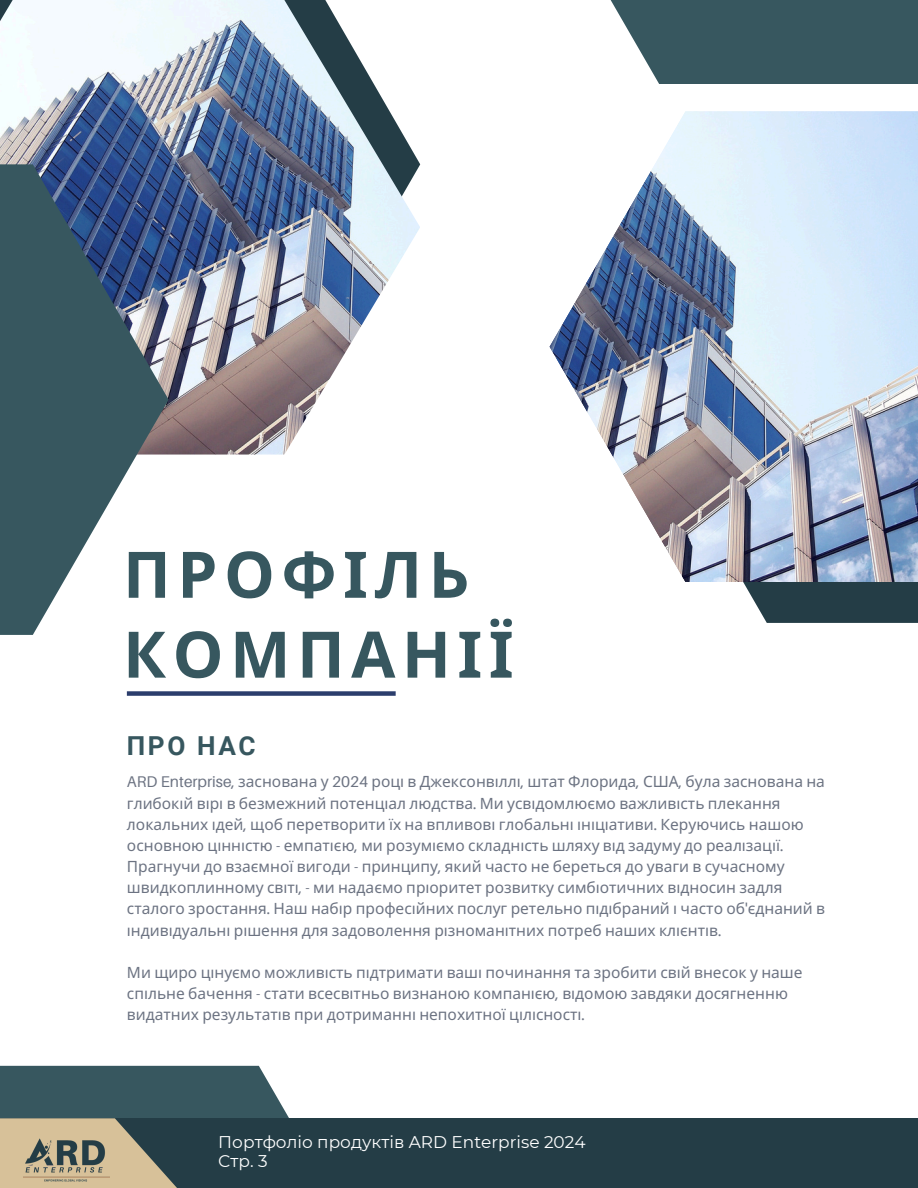
<style>
.page{position:relative;width:918px;height:1188px;background:#fff}
.page>*{position:absolute;margin:0;border:0;box-sizing:border-box;transform-origin:0 0}
.t1{font:700 64.2px/79.8px "Noto Sans";letter-spacing:.1em;color:#37575f}
.t2{font:700 26.1px "Roboto";letter-spacing:.1em;color:#37575f}
.t3{font:16.95px "Montserrat";color:#fff}
.t4{font:15.45px/21.1px "Noto Sans";color:#6c7382}
.s1{font-family:"Aileron"}
</style>
<div class="page">
<img style="left:0;top:0;width:420px;height:455px">
<svg style="left:743px;top:582px;width:175px;height:41px;background:#334a52"></svg>
<img style="left:550px;top:111px;width:368px;height:471px">
<svg style="left:610px;top:0;width:308px;height:84px;background:#47646c"></svg>
<div style="left:127px;top:691px;width:269px;height:5px;background:#2b3d6c"></div>
<div style="left:0;top:1066px;width:289px;height:52px;background:#37575f"></div>
<svg style="left:0;top:164px;width:169px;height:471px;fill:#37575f"></svg>
<div style="left:0;top:1118px;width:918px;height:70px;background:#243d46"></div>
<svg style="left:0;top:1118px;width:177px;height:70px;fill:#d7c199"></svg>
<img style="left:23px;top:1134px;width:86px;height:49px">
<p class="t1" style="left:123px;top:533px;width:392px">ПРОФІЛЬ<br>КОМПАНІЇ</p>
<h1 class="t2" style="left:127px;top:731px;width:130px">ПРО НАС</h1>
<h2 class="t4" style="left:127px;top:771px;width:700px"><span class="s1">ARD Enterprise,</span> заснована у <span class="s1">2024</span> році в Джексонвіллі<span class="s1">,</span> штат Флорида<span class="s1">,</span> США<span class="s1">,</span> була заснована на глибокі й ві рі в безмежний потенціал людства<span class="s1">.</span> Ми усвідомлюємо важливість плекання локальних ідей<span class="s1">,</span> щоб перетворити їх на впливові глобальні і ні ціативи<span class="s1">.</span> Керуючись нашою основною ці нністю <span class="s1">-</span> емпатією<span class="s1">,</span> ми розуміємо складність шляху від задуму до реалізації<span class="s1">.<br></span>Прагнучи до взаємної вигоди <span class="s1">-</span> принципу<span class="s1">,</span> який часто не береться до уваги в сучасному швидкоплинному світі<span class="s1">, -</span> ми надаємо пріоритет розвитку симбіотичних відносин задля сталого зростання<span class="s1">.</span> Наш набі р професі йних послуг ретельно підібраний і часто об<span class="s1">'</span>єднаний в</h2>
<p class="t4" style="left:127px;top:919px;width:596px">і ндивідуальні рі шення для задоволення різноманітних потреб наших клієнті в<span class="s1">.</span></p>
<p class="t4" style="left:127px;top:961px;width:677px">Ми щиро ці нуємо можливість підтримати ваші починання та зробити сві й внесок у наше спільне бачення <span class="s1">-</span> стати всесвітньо визнаною компанією<span class="s1">,</span> відомою завдяки досягненню видатних результаті в при дотриманні непохитної цілісності<span class="s1">.</span></p>
<p class="t3" style="left:218px;top:1131px;width:369px">Портфоліо продуктів ARD Enterprise 2024</p>
<p class="t3" style="left:218px;top:1150px;width:51px">Стр. 3</p>
</div>
